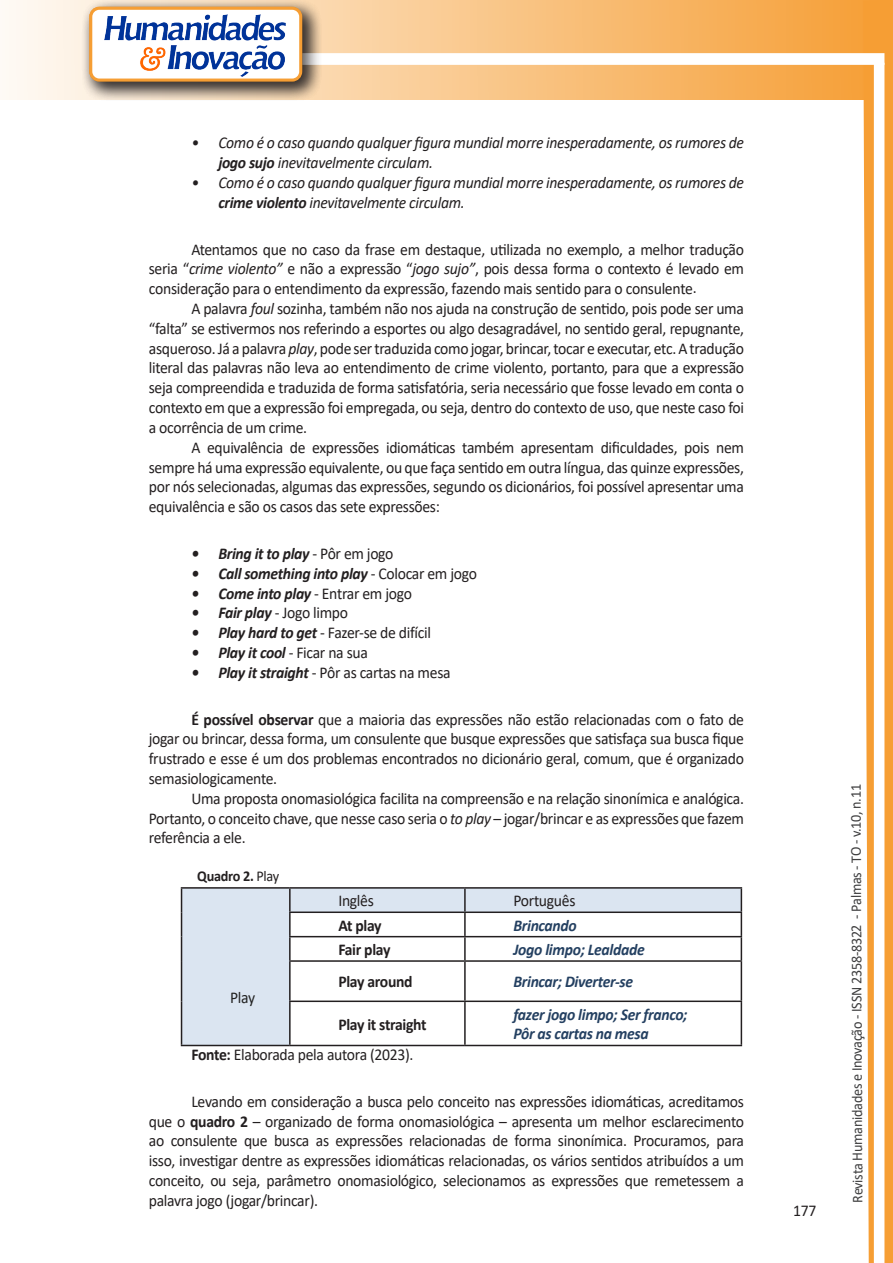
<style>
.page{position:relative;width:893px;height:1263px;background:#fff}
.page>*{position:absolute;margin:0;border:0;box-sizing:border-box;transform-origin:0 0}
.texto{font:16.5px/19.8px "Calibri";letter-spacing:-.02em;color:#231f20;text-align:justify;scale:.95 1}
.t1{font:italic 16.5px/19.8px "Calibri";letter-spacing:-.02em;color:#231f20;scale:.95 1}
.t2{font:italic 700 16.5px "Calibri";letter-spacing:-.02em;color:#231f20;scale:.95 1}
.texto-2{font:italic 700 16.5px "Calibri";letter-spacing:-.02em;color:#244061;scale:.95 1}
.texto-3{font:700 16.5px "Calibri";letter-spacing:-.02em;color:#231f20;scale:.95 1}
.texto-4{font:16.5px "Calibri";color:#222;scale:.95 1}
.t3{font:15px "Calibri";letter-spacing:-.025em;color:#3e3e3f;scale:.95 1}
.texto-5{font:700 15px "Calibri";letter-spacing:-.02em;color:#231f20;scale:.95 1}
.s1{font-weight:700}
.s2{font-style:italic}
.s3{font-weight:400;font-style:normal}
.s4{font-weight:700;font-style:italic}
.s5{font-weight:400}
</style>
<div class="page">
<svg style="left:5px;top:0;width:858px;height:100px;background:#f9c484"></svg>
<div style="left:302px;top:53px;width:582px;height:12px;background:#fff;border:2px solid #fff"></div>
<svg style="left:863px;top:0;width:30px;height:1263px"></svg>
<div style="left:81px;top:0;width:241px;height:102px;background:#231f20;opacity:.75"></div>
<div style="left:91px;top:8px;width:210px;height:72px;background:#fff;border-radius:9px"></div>
<img style="left:104px;top:14px;width:181px;height:62px">
<div style="left:89px;top:7px;width:213px;height:75px;border:3px solid #f69e34;border-radius:9px"></div>
<svg style="left:182px;top:889px;width:559px;height:156px"></svg>
<hr style="left:181px;top:887px;width:109px;height:2px;background:#231f20">
<hr style="left:290px;top:887px;width:175px;height:2px;background:#231f20">
<hr style="left:289px;top:889px;width:2px;height:22px;background:#231f20">
<hr style="left:465px;top:887px;width:277px;height:2px;background:#231f20">
<hr style="left:464px;top:889px;width:2px;height:22px;background:#231f20">
<hr style="left:289px;top:911px;width:176px;height:2px;background:#231f20">
<hr style="left:289px;top:913px;width:2px;height:23px;background:#231f20">
<hr style="left:465px;top:911px;width:277px;height:2px;background:#231f20">
<hr style="left:464px;top:913px;width:2px;height:23px;background:#231f20">
<svg style="left:181px;top:889px;width:1px;height:72px"></svg>
<hr style="left:289px;top:936px;width:176px;height:1px;background:#231f20">
<hr style="left:289px;top:937px;width:2px;height:23px;background:#231f20">
<hr style="left:465px;top:936px;width:277px;height:1px;background:#231f20">
<hr style="left:464px;top:937px;width:2px;height:23px;background:#231f20">
<svg style="left:741px;top:889px;width:1px;height:71px"></svg>
<hr style="left:181px;top:961px;width:1px;height:40px;background:#231f20">
<hr style="left:289px;top:960px;width:176px;height:2px;background:#231f20">
<hr style="left:289px;top:962px;width:2px;height:38px;background:#231f20">
<hr style="left:465px;top:960px;width:277px;height:2px;background:#231f20">
<hr style="left:464px;top:962px;width:2px;height:38px;background:#231f20">
<hr style="left:741px;top:962px;width:1px;height:38px;background:#231f20">
<hr style="left:181px;top:1001px;width:1px;height:44px;background:#231f20">
<hr style="left:289px;top:1000px;width:176px;height:2px;background:#231f20">
<hr style="left:289px;top:1002px;width:2px;height:43px;background:#231f20">
<hr style="left:465px;top:1000px;width:277px;height:2px;background:#231f20">
<hr style="left:464px;top:1002px;width:2px;height:43px;background:#231f20">
<hr style="left:741px;top:1002px;width:1px;height:43px;background:#231f20">
<hr style="left:181px;top:1045px;width:109px;height:1px;background:#231f20">
<hr style="left:290px;top:1045px;width:175px;height:1px;background:#231f20">
<hr style="left:465px;top:1045px;width:277px;height:1px;background:#231f20">
<p class="t1" style="left:218px;top:132px;width:555px;text-indent:-27px">• Como é o caso quando qualquer figura mundial morre inesperadamente, os rumores de <span class="s1">jogo sujo</span> inevitavelmente circulam.</p>
<p class="t1" style="left:218px;top:172px;width:555px;text-indent:-27px">• Como é o caso quando qualquer figura mundial morre inesperadamente, os rumores de <span class="s1">crime violento</span> inevitavelmente circulam.</p>
<p class="texto" style="left:149px;top:239px;width:628px;text-indent:43px">Atentamos que no caso da frase em destaque, utilizada no exemplo, a melhor tradução seria “<span class="s2">crime violento”</span> e não a expressão “<span class="s2">jogo sujo”</span>, pois dessa forma o contexto é levado em consideração para o entendimento da expressão, fazendo mais sentido para o consulente.</p>
<p class="texto" style="left:149px;top:298px;width:628px;text-indent:43px">A palavra <span class="s2">foul</span> sozinha, também não nos ajuda na construção de sentido, pois pode ser uma “falta” se estivermos nos referindo a esportes ou algo desagradável, no sentido geral, repugnante, asqueroso. Já a palavra <span class="s2">play</span>, pode ser traduzida como jogar, brincar, tocar e executar, etc. A tradução literal das palavras não leva ao entendimento de crime violento, portanto, para que a expressão seja compreendida e traduzida de forma satisfatória, seria necessário que fosse levado em conta o contexto em que a expressão foi empregada, ou seja, dentro do contexto de uso, que neste caso foi a ocorrência de um crime.</p>
<p class="texto" style="left:149px;top:437px;width:628px;text-indent:43px">A equivalência de expressões idiomáticas também apresentam dificuldades, pois nem sempre há uma expressão equivalente, ou que faça sentido em outra língua, das quinze expressões, por nós selecionadas, algumas das expressões, segundo os dicionários, foi possível apresentar uma equivalência e são os casos das sete expressões:</p>
<p class="t2" style="left:191px;top:542px;width:214px">• Bring it to play <span class="s3">- Pôr em jogo</span></p>
<p class="t2" style="left:191px;top:561px;width:302px">• Call something into play <span class="s3">- Colocar em jogo</span></p>
<p class="t2" style="left:191px;top:581px;width:234px">• Come into play <span class="s3">- Entrar em jogo</span></p>
<p class="texto" style="left:191px;top:602px;width:167px"><span class="s4">• Fair play</span> - Jogo limpo</p>
<p class="texto" style="left:191px;top:622px;width:254px"><span class="s4">• Play hard to get</span> - Fazer-se de difícil</p>
<p class="t2" style="left:191px;top:641px;width:187px">• Play it cool <span class="s3">- Ficar na sua</span></p>
<p class="texto" style="left:191px;top:662px;width:274px"><span class="s4">• Play it straight</span> - Pôr as cartas na mesa</p>
<p class="texto" style="left:149px;top:709px;width:628px;text-indent:43px"><span class="s1">É possível observar</span> que a maioria das expressões não estão relacionadas com o fato de jogar ou brincar, dessa forma, um consulente que busque expressões que satisfaça sua busca fique frustrado e esse é um dos problemas encontrados no dicionário geral, comum, que é organizado semasiologicamente.</p>
<p class="texto" style="left:149px;top:788px;width:628px;text-indent:43px">Uma proposta onomasiológica facilita na compreensão e na relação sinonímica e analógica.<br>Portanto, o conceito chave, que nesse caso seria o <span class="s2">to play</span> – jogar/brincar e as expressões que fazem referência a ele.</p>
<p class="texto-5" style="left:197px;top:865px;width:88px">Quadro 2. <span class="s5">Play</span></p>
<p class="texto-4" style="left:230px;top:986px;width:28px">Play</p>
<p class="texto" style="left:338px;top:890px;width:39px">Inglês</p>
<p class="texto" style="left:513px;top:890px;width:67px">Português</p>
<p class="texto-3" style="left:338px;top:913px;width:47px">At play</p>
<p class="texto-2" style="left:513px;top:913px;width:68px">Brincando</p>
<p class="texto-3" style="left:338px;top:938px;width:56px">Fair play</p>
<p class="texto-2" style="left:513px;top:938px;width:140px">Jogo limpo; Lealdade</p>
<p class="texto-3" style="left:338px;top:970px;width:80px">Play around</p>
<p class="texto-2" style="left:513px;top:970px;width:128px">Brincar; Diverter-se</p>
<p class="texto-3" style="left:338px;top:1012px;width:94px">Play it straight</p>
<p class="texto-2" style="left:513px;top:1002px;width:185px">fazer jogo limpo; Ser franco;</p>
<p class="texto-2" style="left:513px;top:1022px;width:144px">Pôr as cartas na mesa</p>
<p class="texto" style="left:191px;top:1044px;width:235px"><span class="s1">Fonte:</span> Elaborada pela autora (2023).</p>
<p class="texto" style="left:149px;top:1091px;width:628px;text-indent:43px">Levando em consideração a busca pelo conceito nas expressões idiomáticas, acreditamos que o <span class="s1">quadro 2</span> – organizado de forma onomasiológica – apresenta um melhor esclarecimento ao consulente que busca as expressões relacionadas de forma sinonímica. Procuramos, para isso, investigar dentre as expressões idiomáticas relacionadas, os vários sentidos atribuídos a um conceito, ou seja, parâmetro onomasiológico, selecionamos as expressões que remetessem a palavra jogo (jogar/brincar).</p>
<p class="texto" style="left:793px;top:1200px;width:26px">177</p>
<p class="t3" style="left:846px;top:1203px;width:442px;rotate:-90deg">Revista Humanidades e Inovação - ISSN 2358-8322 - Palmas - TO - v.10, n.11</p>
</div>
